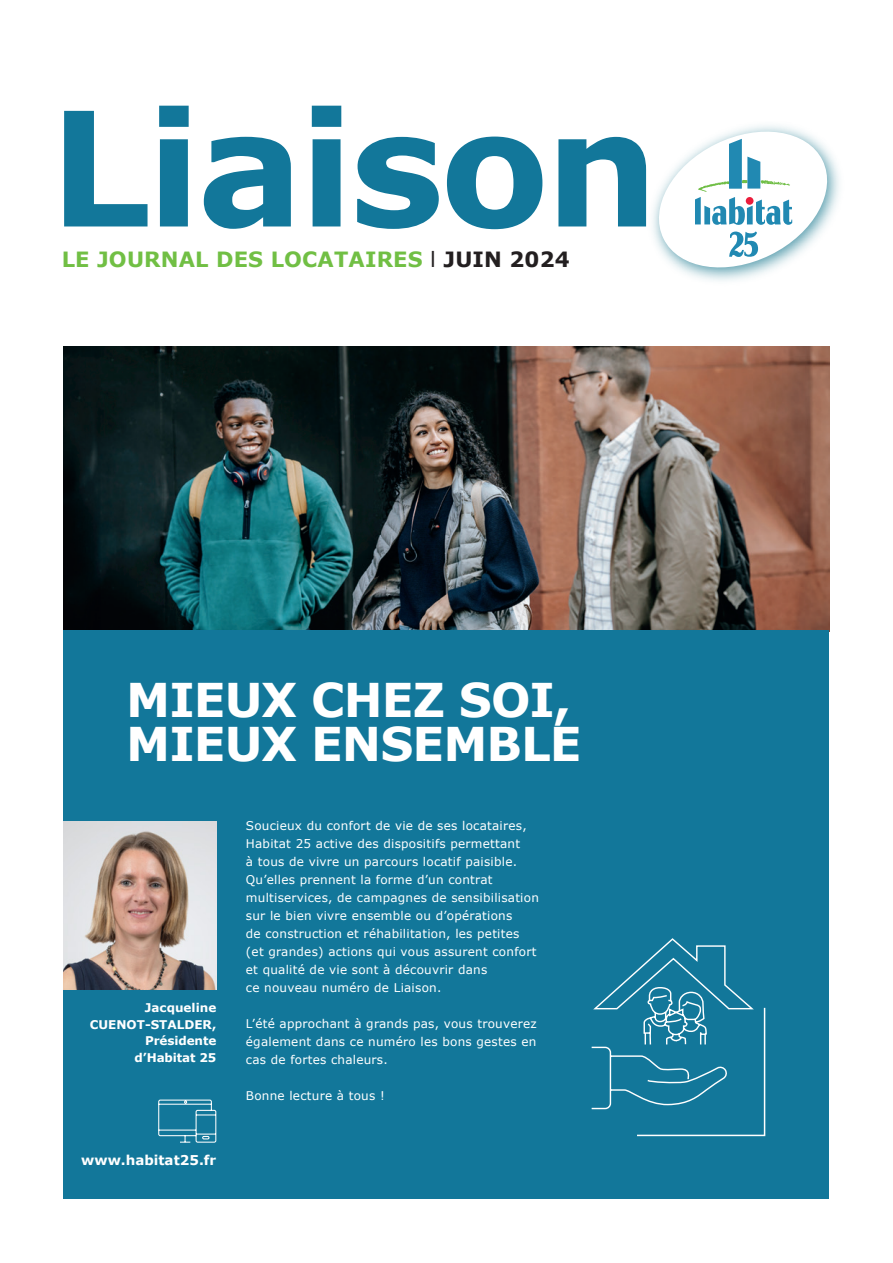
<style>
.page{position:relative;width:893px;height:1263px;background:#fff}
.page>*{position:absolute;margin:0;border:0;box-sizing:border-box;transform-origin:0 0}
.t1{font:700 159px "Verdana";letter-spacing:-.025em;color:#12779a}
.t2{font:700 46.5px "Verdana";letter-spacing:-.02em;color:#fff}
.t3{font:700 21px "Verdana";letter-spacing:.01em;color:#71bf44}
.t4{font:700 13.5px "Verdana";color:#fff}
.t5{font:12px/18px "Verdana";letter-spacing:.02em;color:#fff}
.t6{font:700 12px "Verdana";color:#fff}
.s1{font-weight:400;color:#231f20}
.s2{color:#231f20}
</style>
<div class="page">
<img style="left:64px;top:346px;width:765px;height:285px">
<div style="left:64px;top:631px;width:765px;height:568px;background:#12779a"></div>
<img style="left:64px;top:821px;width:152px;height:168px">
<svg style="left:158px;top:1099px;width:59px;height:44px"></svg>
<svg style="left:649px;top:122px;width:189px;height:155px"></svg>
<svg style="left:591px;top:938px;width:175px;height:199px"></svg>
<p class="t1" style="left:49px;top:65px;width:611px">Liaison</p>
<p class="t3" style="left:62px;top:246px;width:509px">LE JOURNAL DES LOCATAIRES <span class="s1">l</span> <span class="s2">JUIN 2024</span></p>
<p class="t2" style="left:126px;top:670px;width:446px">MIEUX CHEZ SOI,</p>
<p class="t2" style="left:126px;top:714px;width:457px">MIEUX ENSEMBLE</p>
<p class="t6" style="left:145px;top:1000px;width:73px">Jacqueline</p>
<p class="t6" style="left:90px;top:1016px;width:128px">CUENOT-STALDER,</p>
<p class="t6" style="left:145px;top:1033px;width:73px">Présidente</p>
<p class="t6" style="left:135px;top:1049px;width:83px">d’Habitat 25</p>
<p class="t4" style="left:81px;top:1151px;width:137px">www.habitat25.fr</p>
<p class="t5" style="left:246px;top:816px;width:294px">Soucieux du confort de vie de ses locataires, Habitat 25 active des dispositifs permettant<br>à tous de vivre un parcours locatif paisible.<br>Qu’elles prennent la forme d’un contrat multiservices, de campagnes de sensibilisation sur le bien vivre ensemble ou d’opérations</p>
<p class="t5" style="left:246px;top:924px;width:275px">de construction et réhabilitation, les petites</p>
<p class="t5" style="left:246px;top:942px;width:292px">(et grandes) actions qui vous assurent confort et qualité de vie sont à découvrir dans</p>
<p class="t5" style="left:246px;top:978px;width:197px">ce nouveau numéro de Liaison.</p>
<p class="t5" style="left:246px;top:1014px;width:292px;text-align:justify">L’été approchant à grands pas, vous trouverez également dans ce numéro les bons gestes en cas de fortes chaleurs.</p>
<p class="t5" style="left:246px;top:1086px;width:140px">Bonne lecture à tous !</p>
</div>
